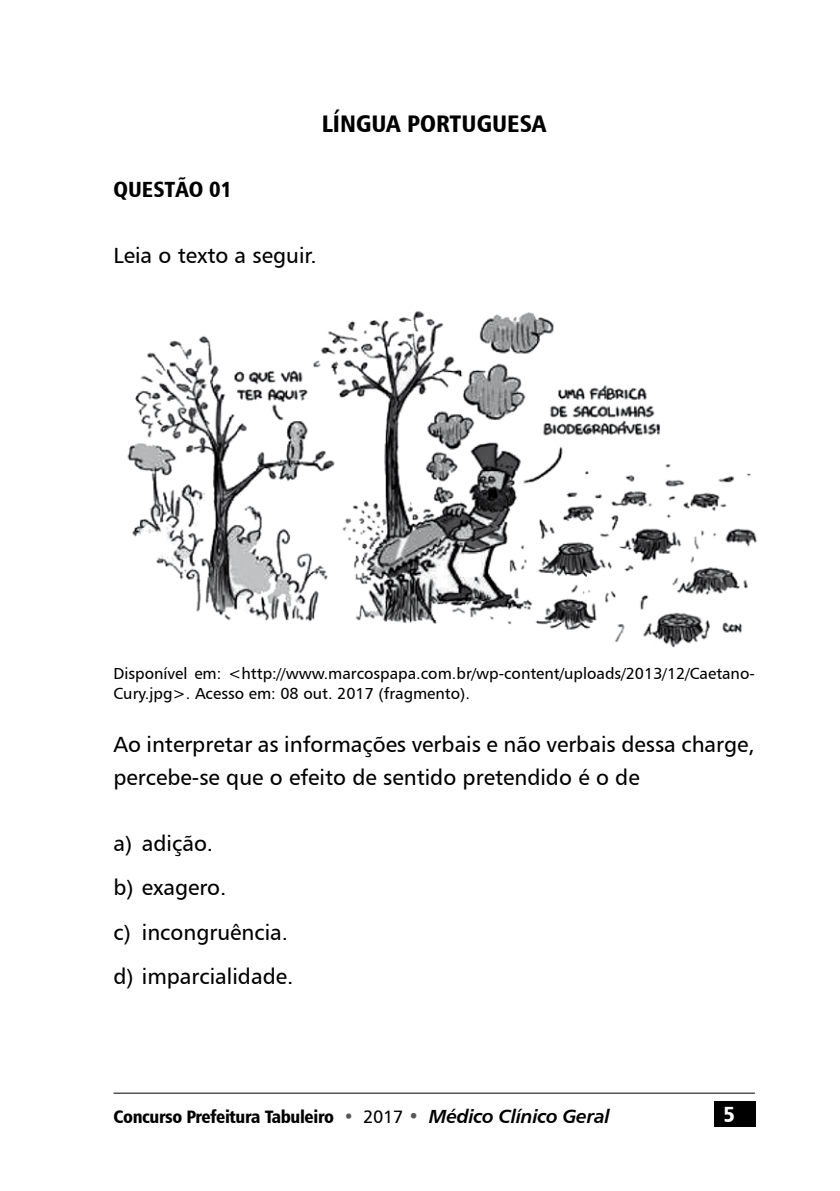
<style>
.page{position:relative;width:840px;height:1191px;background:#fff}
.page>*{position:absolute;margin:0;border:0;box-sizing:border-box;transform-origin:0 0}
.t1{font:24px "Humanist 777 BT Black Condensed B";color:#000}
.t2{font:22px/44.4px "Humanist 777 BT Roman B";color:#000}
.t3{font:22px "Humanist 777 BT Black Condensed B";color:#000}
.t4{font:22px "Humanist 777 BT Black Condensed B";color:#fff}
.t5{font:18px "Humanist 777 BT Black Condensed B";letter-spacing:-.02em;color:#000}
.t6{font:16px/20px "Humanist 777 BT Roman B";color:#000}
.s1{font-family:"Humanist 777 BT Roman B";color:#58585a}
.s2{font-family:"Humanist 777 BT Roman B"}
.s3{font-family:"Humanist 777 BT Roman B";font-size:19px;color:#58585a}
.s4{font-family:"Humanist 777 BT Bold Italic B";font-size:19px}
</style>
<div class="page">
<hr style="left:113px;top:1092px;width:641px;height:1px;background:#000">
<div style="left:714px;top:1101px;width:41px;height:25px;background:#000"></div>
<img style="left:127px;top:311px;width:630px;height:337px">
<p class="t3" style="left:113px;top:175px;width:120px">QUESTÃO 01</p>
<p class="t1" style="left:321px;top:108px;width:226px">LÍNGUA PORTUGUESA</p>
<p class="t2" style="left:113px;top:232px;width:205px">Leia o texto a seguir.</p>
<p class="t6" style="left:113px;top:663px;width:642px">Disponível em: &lt;http://www.marcospapa.com.br/wp-content/uploads/2013/12/Caetano-<br>Cury.jpg&gt;. Acesso em: 08 out. 2017 (fragmento).</p>
<p class="t2" style="left:113px;top:727px;width:642px;line-height:33px">Ao interpretar as informações verbais e não verbais dessa charge, percebe-se que o efeito de sentido pretendido é o de</p>
<p class="t2" style="left:113px;top:820px;width:181px">a) adição.<br>b) exagero.<br>c) incongruência. d) imparcialidade.</p>
<p class="t5" style="left:113px;top:1105px;width:497px">Concurso Prefeitura Tabuleiro <span class="s1">•</span> <span class="s2">2017</span> <span class="s3">•</span> <span class="s4">Médico Clínico Geral</span></p>
<p class="t4" style="left:723px;top:1100px;width:13px">5</p>
</div>
